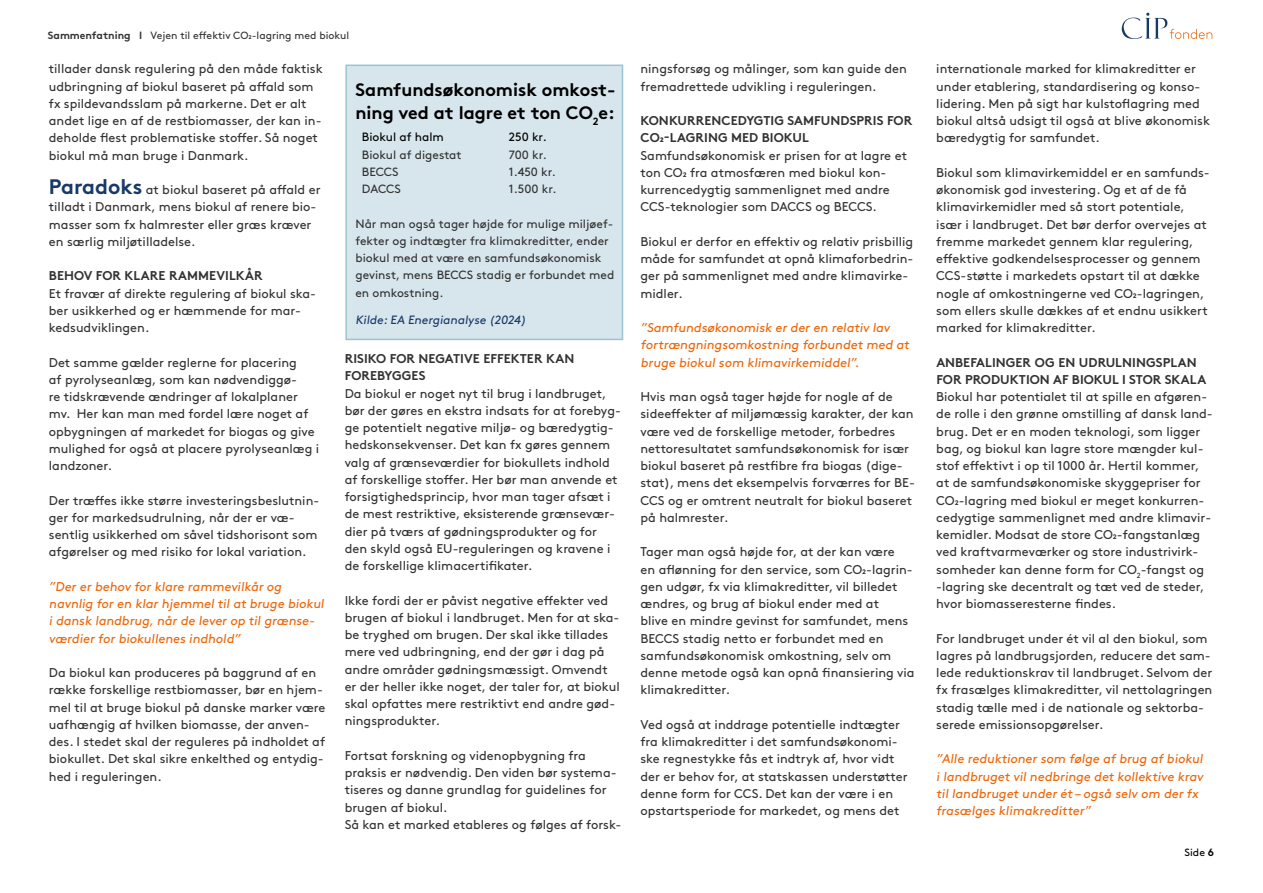
<style>
.page{position:relative;width:1263px;height:893px;background:#fff}
.page>*{position:absolute;margin:0;border:0;box-sizing:border-box;transform-origin:0 0}
.t1{font:700 18px/22.5px "Brown";color:#000}
.t2{font:12.75px/17.2px "Brown";color:#333}
.t3{font:12.75px/17.2px "Brown";color:#ec6608}
.t4{font:700 12.75px/17.2px "Brown";letter-spacing:.005em;color:#333}
.t5{font:12px/17.2px "Brown";color:#333}
.t6{font:12px "Brown";color:#183a68}
.t7{font:12px "Brown";color:#000}
.t8{font:10.5px "Brown";color:#333}
.t9{font:10.5px "Brown";color:#000}
.s1{font-weight:700}
.s2{font-weight:700;font-size:21px;color:#183a68}
</style>
<div class="page">
<div style="left:346px;top:65px;width:276px;height:274px;background:#d7e6ed"></div>
<div style="left:345px;top:65px;width:278px;height:275px;border:2px solid #9bc3d2"></div>
<svg style="left:1122px;top:13px;width:90px;height:26px"></svg>
<p class="t8" style="left:48px;top:27px;width:303px"><span class="s1">Sammenfatning I</span> Vejen til effektiv CO2-lagring med biokul</p>
<p class="t2" style="left:49px;top:59px;width:275px">tillader dansk regulering på den måde faktisk udbringning af biokul baseret på affald som fx spildevandsslam på markerne. Det er alt andet lige en af de restbiomasser, der kan in&shy;deholde flest problematiske stoffer. Så noget biokul må man bruge i Danmark.</p>
<p class="t2" style="left:49px;top:180px;width:273px"><span class="s2">Paradoks</span> at biokul baseret på affald er tilladt i Danmark, mens biokul af renere bio&shy;masser som fx halmrester eller græs kræver en særlig miljøtilladelse.</p>
<p class="t4" style="left:49px;top:266px;width:215px">BEHOV FOR KLARE RAMMEVILKÅR</p>
<p class="t2" style="left:49px;top:283px;width:269px">Et fravær af direkte regulering af biokul ska&shy;ber usikkerhed og er hæmmende for mar&shy;kedsudviklingen.</p>
<p class="t2" style="left:49px;top:352px;width:272px">Det samme gælder reglerne for placering<br>af pyrolyseanlæg, som kan nødvendiggø-<br>re tidskrævende ændringer af lokalplaner mv. Her kan man med fordel lære noget af opbygningen af markedet for biogas og give mulighed for også at placere pyrolyseanlæg i landzoner.</p>
<p class="t2" style="left:49px;top:490px;width:272px">Der træffes ikke større investeringsbeslutnin&shy;ger for markedsudrulning, når der er væ&shy;sentlig usikkerhed om såvel tidshorisont som afgørelser og med risiko for lokal variation.</p>
<p class="t3" style="left:49px;top:577px;width:279px">”Der er behov for klare rammevilkår og navnlig for en klar hjemmel til at bruge biokul i dansk landbrug,når de lever op til grænse&shy;værdier for biokullenes indhold”</p>
<p class="t2" style="left:49px;top:663px;width:278px">Da biokul kan produceres på baggrund af en række forskellige restbiomasser, bør en hjem&shy;mel til at bruge biokul på danske marker være uafhængig af hvilken biomasse, der anven&shy;des. I stedet skal der reguleres på indholdet af biokullet. Det skal sikre enkelthed og entydig&shy;hed i reguleringen.</p>
<h1 class="t1" style="left:355px;top:77px;width:262px">Samfundsøkonomisk omkost&shy;ning ved at lagre et ton CO<sub>2</sub>e:</h1>
<p class="t7" style="left:362px;top:128px;width:83px">Biokul af halm</p>
<p class="t7" style="left:509px;top:128px;width:39px">250 kr.</p>
<p class="t5" style="left:362px;top:145px;width:101px">Biokul af digestat</p>
<p class="t5" style="left:509px;top:145px;width:40px">700 kr.</p>
<p class="t5" style="left:362px;top:162px;width:38px">BECCS</p>
<p class="t5" style="left:509px;top:162px;width:49px">1.450 kr.</p>
<p class="t5" style="left:362px;top:179px;width:40px">DACCS</p>
<p class="t5" style="left:509px;top:179px;width:49px">1.500 kr.</p>
<p class="t5" style="left:355px;top:214px;width:260px">Når man også tager højde for mulige miljøef&shy;fekter og indtægter fra klimakreditter, ender biokul med at være en samfundsøkonomisk gevinst, mens BECCS stadig er forbundet med en omkostning.</p>
<p class="t6" style="left:355px;top:310px;width:174px">Kilde:EA Energianalyse (2024)</p>
<p class="t4" style="left:345px;top:349px;width:231px">RISIKO FOR NEGATIVE EFFEKTER KAN<br>FOREBYGGES</p>
<p class="t2" style="left:345px;top:383px;width:278px">Da biokul er noget nyt til brug i landbruget, bør der gøres en ekstra indsats for at forebyg&shy;ge potentielt negative miljø- og bæredygtig&shy;hedskonsekvenser. Det kan fx gøres gennem valg af grænseværdier for biokullets indhold af forskellige stoffer. Her bør man anvende et forsigtighedsprincip, hvor man tager afsæt i de mest restriktive, eksisterende grænsevær&shy;dier på tværs af gødningsprodukter og for den skyld også EU-reguleringen og kravene i de forskellige klimacertifikater.</p>
<p class="t2" style="left:345px;top:590px;width:277px">Ikke fordi der er påvist negative effekter ved brugen af biokul i landbruget. Men for at ska&shy;be tryghed om brugen. Der skal ikke tillades mere ved udbringning, end der gør i dag på andre områder gødningsmæssigt. Omvendt er der heller ikke noget, der taler for, at biokul skal opfattes mere restriktivt end andre gød&shy;ningsprodukter.</p>
<p class="t2" style="left:345px;top:746px;width:278px">Fortsat forskning og videnopbygning fra praksis er nødvendig. Den viden bør systema&shy;tiseres og danne grundlag for guidelines for brugen af biokul.<br>Så kan et marked etableres og følges af forsk-</p>
<p class="t2" style="left:640px;top:59px;width:268px">ningsforsøg og målinger, som kan guide den fremadrettede udvikling i reguleringen.</p>
<p class="t4" style="left:640px;top:111px;width:273px">KONKURRENCEDYGTIG SAMFUNDSPRIS FOR<br>CO2-LAGRING MED BIOKUL</p>
<p class="t2" style="left:640px;top:146px;width:268px">Samfundsøkonomisk er prisen for at lagre et ton CO2 fra atmosfæren med biokul kon&shy;kurrencedygtig sammenlignet med andre CCS-teknologier som DACCS og BECCS.</p>
<p class="t2" style="left:640px;top:232px;width:274px">Biokul er derfor en effektiv og relativ prisbillig måde for samfundet at opnå klimaforbedrin&shy;ger på sammenlignet med andre klimavirke&shy;midler.</p>
<p class="t3" style="left:640px;top:318px;width:273px">”Samfundsøkonomisk er der en relativ lav fortrængningsomkostning forbundet med at bruge biokul som klimavirkemiddel”.</p>
<p class="t2" style="left:640px;top:387px;width:276px">Hvis man også tager højde for nogle af de sideeffekter af miljømæssig karakter, der kan være ved de forskellige metoder, forbedres nettoresultatet samfundsøkonomisk for især biokul baseret på restfibre fra biogas (dige&shy;stat), mens det eksempelvis forværres for BE-CCS og er omtrent neutralt for biokul baseret på halmrester.</p>
<p class="t2" style="left:640px;top:542px;width:276px">Tager man også højde for, at der kan være<br>en aflønning for den service, som CO2-lagrin&shy;gen udgør, fx via klimakreditter, vil billedet ændres, og brug af biokul ender med at<br>blive en mindre gevinst for samfundet, mens BECCS stadig netto er forbundet med en samfundsøkonomisk omkostning, selv om denne metode også kan opnå finansiering via klimakreditter.</p>
<p class="t2" style="left:640px;top:715px;width:269px">Ved også at inddrage potentielle indtægter fra klimakreditter i det samfundsøkonomi&shy;ske regnestykke fås et indtryk af, hvor vidt der er behov for, at statskassen understøtter denne form for CCS. Det kan der være i en opstartsperiode for markedet, og mens det</p>
<p class="t2" style="left:936px;top:59px;width:275px">internationale marked for klimakreditter er under etablering, standardisering og konso&shy;lidering. Men på sigt har kulstoflagring med biokul altså udsigt til også at blive økonomisk bæredygtig for samfundet.</p>
<p class="t2" style="left:936px;top:163px;width:275px">Biokul som klimavirkemiddel er en samfunds&shy;økonomisk god investering. Og et af de få klimavirkemidler med så stort potentiale, især i landbruget. Det bør derfor overvejes at fremme markedet gennem klar regulering, effektive godkendelsesprocesser og gennem CCS-støtte i markedets opstart til at dække nogle af omkostningerne ved CO2-lagringen, som ellers skulle dækkes af et endnu usikkert marked for klimakreditter.</p>
<p class="t4" style="left:936px;top:352px;width:271px">ANBEFALINGER OG EN UDRULNINGSPLAN<br>FOR PRODUKTION AF BIOKUL I STOR SKALA</p>
<p class="t2" style="left:936px;top:387px;width:278px">Biokul har potentialet til at spille en afgøren&shy;de rolle i den grønne omstilling af dansk land&shy;brug. Det er en moden teknologi, som ligger bag, og biokul kan lagre store mængder kul&shy;stof effektivt i op til 1000 år. Hertil kommer, at de samfundsøkonomiske skyggepriser for CO2-lagring med biokul er meget konkurren&shy;cedygtige sammenlignet med andre klimavir&shy;kemidler. Modsat de store CO2-fangstanlæg ved kraftvarmeværker og store industrivirk&shy;somheder kan denne form for CO<sub>2</sub>-fangst og -lagring ske decentralt og tæt ved de steder, hvor biomasseresterne findes.</p>
<p class="t2" style="left:936px;top:628px;width:278px">For landbruget under ét vil al den biokul, som lagres på landbrugsjorden, reducere det sam&shy;lede reduktionskrav til landbruget. Selvom der fx frasælges klimakreditter, vil nettolagringen stadig tælle med i de nationale og sektorba&shy;serede emissionsopgørelser.</p>
<p class="t3" style="left:936px;top:749px;width:271px">”Alle reduktioner som følge af brug af biokul i landbruget vil nedbringe det kollektive krav til landbruget under ét –også selv om der fx frasælges klimakreditter”</p>
<p class="t9" style="left:1184px;top:844px;width:31px">Side <span class="s1">6</span></p>
</div>
